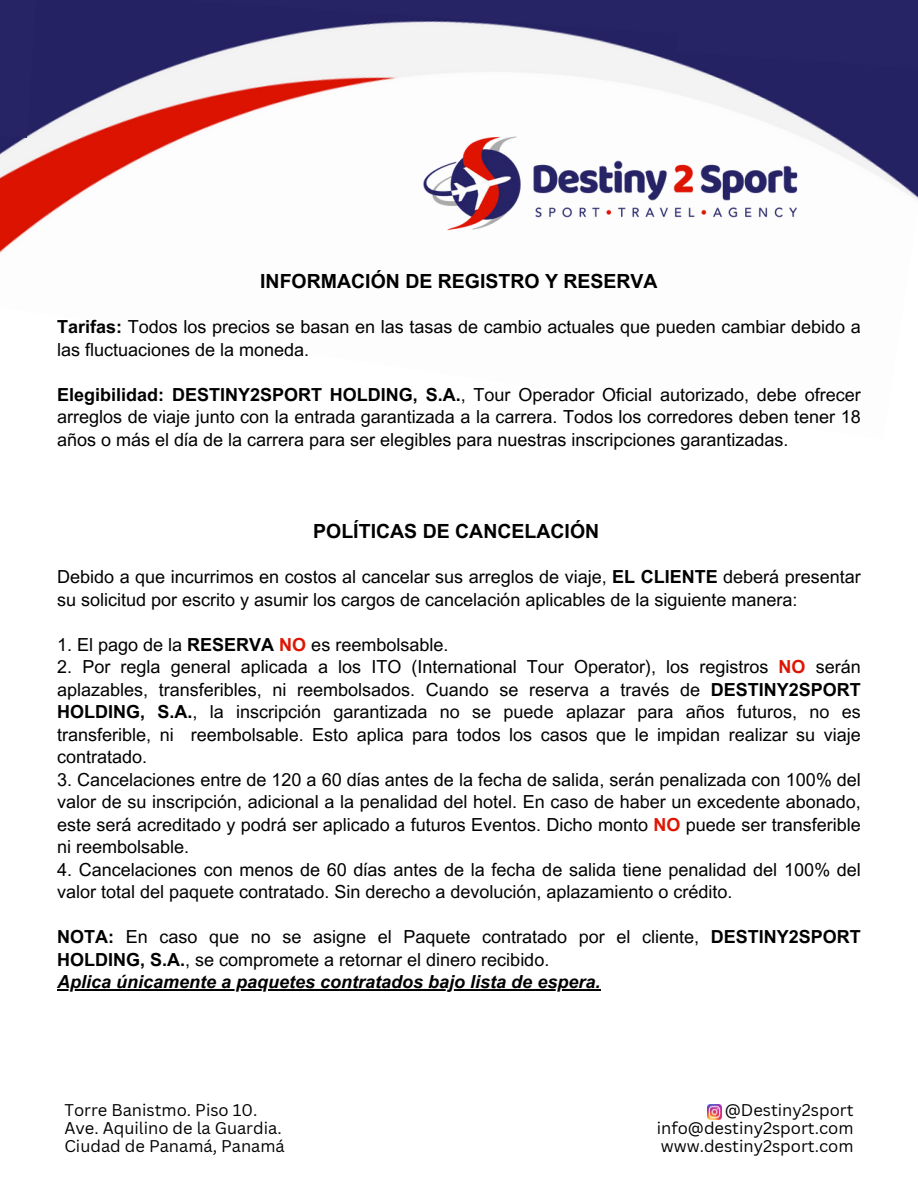
<style>
.page{position:relative;width:918px;height:1188px;background:#fff}
.page>*{position:absolute;margin:0;border:0;box-sizing:border-box;transform-origin:0 0}
.t1{font:700 19.5px "Arial MT Pro";color:#000}
.t2{font:18px/22.5px "Arial MT Pro";color:#000}
.t3{font:16.5px/18px "Canva Sans";color:#000}
.s1{font-weight:700}
.s2{font-weight:700;color:#dd1603}
.s3{font-weight:700;font-style:italic}
</style>
<div class="page">
<img style="left:0;top:53px;width:918px;height:200px">
<svg style="left:49px;top:0;width:627px;height:53px;fill:#272466"></svg>
<div style="left:676px;top:0;width:242px;height:71px;background:#272466"></div>
<div style="left:0;top:0;width:49px;height:138px;background:#272466"></div>
<img style="left:414px;top:136px;width:398px;height:95px">
<img style="left:707px;top:1104px;width:15px;height:15px">
<hr style="left:57px;top:989px;width:543px;height:1px;background:#000">
<p class="t1" style="left:260px;top:270px;width:399px">INFORMACIÓN DE REGISTRO Y RESERVA</p>
<p class="t2" style="left:57px;top:317px;width:805px"><span class="s1">Tarifas:</span> Todos los precios se basan en las tasas de cambio actuales que pueden cambiar debido a las fluctuaciones de la moneda.</p>
<p class="t2" style="left:57px;top:384px;width:805px;text-align:justify"><span class="s1">Elegibilidad: DESTINY2SPORT HOLDING, S.A.</span>, Tour Operador Oficial autorizado, debe ofrecer arreglos de viaje junto con la entrada garantizada a la carrera. Todos los corredores deben tener 18 años o más el día de la carrera para ser elegibles para nuestras inscripciones garantizadas.</p>
<p class="t1" style="left:313px;top:520px;width:287px">POLÍTICAS DE CANCELACIÓN</p>
<p class="t2" style="left:57px;top:566px;width:805px">Debido a que incurrimos en costos al cancelar sus arreglos de viaje, <span class="s1">EL CLIENTE</span> deberá presentar su solicitud por escrito y asumir los cargos de cancelación aplicables de la siguiente manera:</p>
<p class="t2" style="left:57px;top:634px;width:393px">1. El pago de la <span class="s1">RESERVA</span> <span class="s2">NO</span> es reembolsable.</p>
<p class="t2" style="left:57px;top:656px;width:805px;text-align:justify">2. Por regla general aplicada a los ITO (International Tour Operator), los registros <span class="s2">NO</span> serán aplazables, transferibles, ni reembolsados. Cuando se reserva a través de <span class="s1">DESTINY2SPORT HOLDING, S.A.</span>, la inscripción garantizada no se puede aplazar para años futuros, no es transferible, ni reembolsable. Esto aplica para todos los casos que le impidan realizar su viaje contratado.</p>
<p class="t2" style="left:57px;top:769px;width:805px;text-align:justify">3. Cancelaciones entre de 120 a 60 días antes de la fecha de salida, serán penalizada con 100% del valor de su inscripción, adicional a la penalidad del hotel. En caso de haber un excedente abonado, este será acreditado y podrá ser aplicado a futuros Eventos. Dicho monto <span class="s2">NO</span> puede ser transferible ni reembolsable.</p>
<p class="t2" style="left:57px;top:859px;width:805px">4. Cancelaciones con menos de 60 días antes de la fecha de salida tiene penalidad del 100% del valor total del paquete contratado. Sin derecho a devolución, aplazamiento o crédito.</p>
<p class="t2" style="left:57px;top:926px;width:805px"><span class="s1">NOTA:</span> En caso que no se asigne el Paquete contratado por el cliente, <span class="s1">DESTINY2SPORT<br>HOLDING, S.A.</span>, se compromete a retornar el dinero recibido.<br><span class="s3">Aplica únicamente a paquetes contratados bajo lista de espera.</span></p>
<p class="t3" style="left:64px;top:1101px;width:222px">Torre Banistmo. Piso 10.<br>Ave. Aquilino de la Guardia.<br>Ciudad de Panamá, Panamá</p>
<p class="t3" style="left:657px;top:1101px;width:198px;text-align:justify;text-indent:68px">@Destiny2sport info@destiny2sport.com www.destiny2sport.com</p>
</div>
